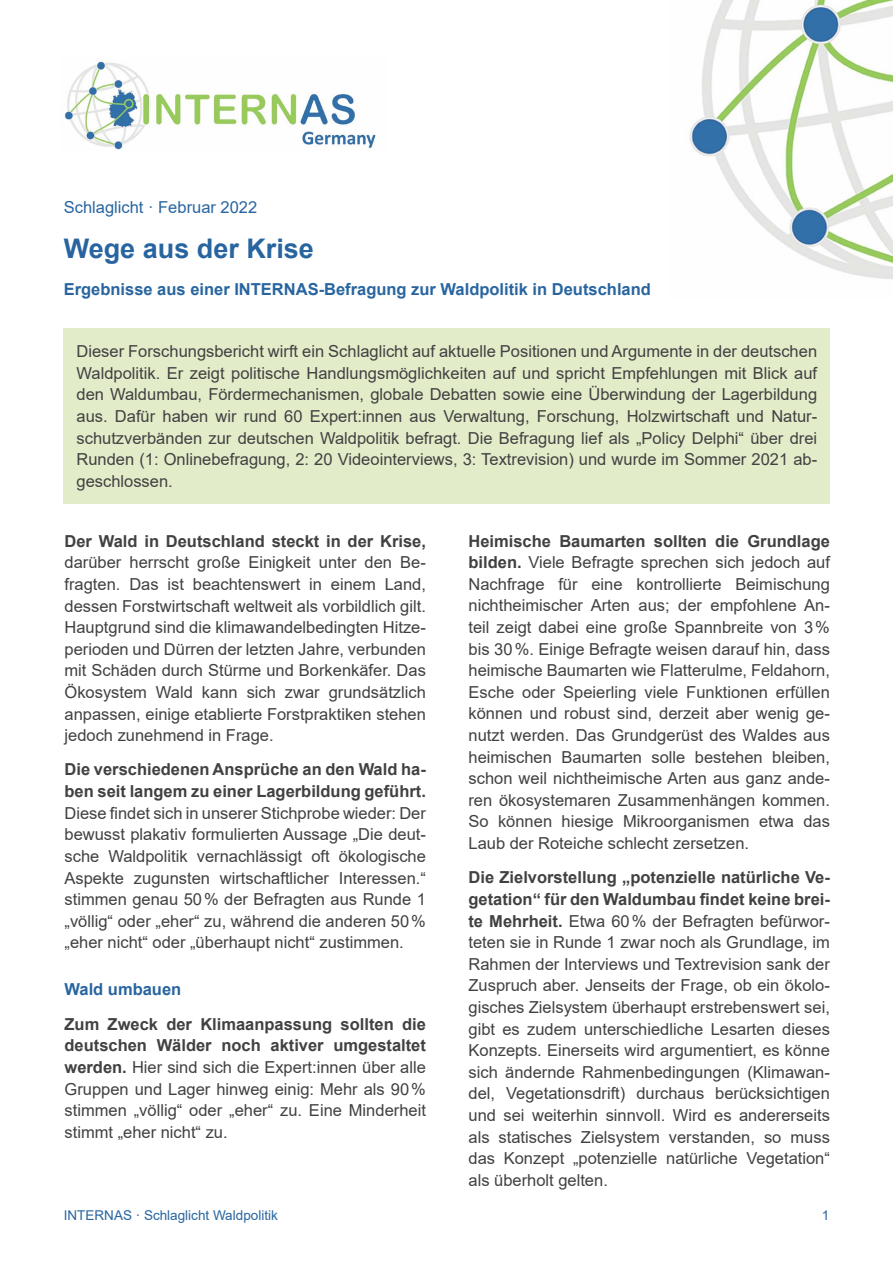
<style>
.page{position:relative;width:893px;height:1263px;background:#fff}
.page>*{position:absolute;margin:0;border:0;box-sizing:border-box;transform-origin:0 0}
.t1{font:700 27px "Arial";color:#2865a0}
.t2{font:16.5px/21.6px "Arial";color:#414042;text-align:justify}
.t3{font:700 16.5px/21.6px "Arial";color:#414042}
.t4{font:700 16.5px "Arial";color:#2865a0}
.t5{font:16.5px "Arial";color:#2865a0}
.t6{font:13.5px "Arial";color:#2865a0}
.s1{font-weight:700}
.s2{color:#25408f}
</style>
<div class="page">
<img style="left:689px;top:0;width:204px;height:279px">
<div style="left:64px;top:328px;width:766px;height:176px;background:#e2ecc8"></div>
<img style="left:64px;top:61px;width:312px;height:89px">
<p class="t5" style="left:64px;top:196px;width:195px">Schlaglicht · Februar 2022</p>
<h1 class="t1" style="left:64px;top:230px;width:252px">Wege aus der Krise</h1>
<p class="t4" style="left:64px;top:277px;width:589px">Ergebnisse aus einer INTERNAS-Befragung zur Waldpolitik in Deutschland</p>
<p class="t2" style="left:77px;top:340px;width:742px">Dieser Forschungsbericht wirft ein Schlaglicht auf aktuelle Positionen und Argumente in der deutschen Waldpolitik. Er zeigt politische Handlungsmöglichkeiten auf und spricht Empfehlungen mit Blick auf den Waldumbau, Fördermechanismen, globale Debatten sowie eine Überwindung der Lagerbildung aus. Dafür haben wir rund 60 Expert:innen aus Verwaltung, Forschung, Holzwirtschaft und Natur&shy;schutzverbänden zur deutschen Waldpolitik befragt. Die Befragung lief als „Policy Delphi“ über drei Runden (1: Onlinebefragung, 2: 20 Videointerviews, 3: Textrevision) und wurde im Sommer 2021 ab&shy;geschlossen.</p>
<p class="t3" style="left:65px;top:530px;width:363px">Der Wald in Deutschland steckt in der Krise,</p>
<p class="t2" style="left:65px;top:552px;width:363px">darüber herrscht große Einigkeit unter den Be&shy;fragten. Das ist beachtenswert in einem Land, dessen Forstwirtschaft weltweit als vorbildlich gilt.<br>Hauptgrund sind die klimawandelbedingten Hitze&shy;perioden und Dürren der letzten Jahre, verbunden mit Schäden durch Stürme und Borkenkäfer. Das Ökosystem Wald kann sich zwar grundsätzlich anpassen, einige etablierte Forstpraktiken stehen jedoch zunehmend in Frage.</p>
<p class="t3" style="left:65px;top:759px;width:363px">Die verschiedenen Ansprüche an den Wald ha&shy;ben seit langem zu einer Lagerbildung geführt.</p>
<p class="t2" style="left:65px;top:802px;width:363px">Diese findet sich in unserer Stichprobe wieder: Der bewusst plakativ formulierten Aussage „Die deut&shy;sche Waldpolitik vernachlässigt oft ökologische Aspekte zugunsten wirtschaftlicher Interessen.“ stimmen genau 50% der Befragten aus Runde 1 „völlig“ oder „eher“ zu, während die anderen 50% „eher nicht“ oder „überhaupt nicht“ zustimmen.</p>
<p class="t4" style="left:65px;top:978px;width:118px">Wald umbauen</p>
<p class="t2" style="left:65px;top:1013px;width:363px"><span class="s1">Zum Zweck der Klimaanpassung sollten die deutschen Wälder noch aktiver umgestaltet werden.</span> Hier sind sich die Expert:innen über alle Gruppen und Lager hinweg einig: Mehr als 90% stimmen „völlig“ oder „eher“ zu. Eine Minderheit stimmt „eher nicht“ zu.</p>
<p class="t2" style="left:468px;top:530px;width:363px"><span class="s1">Heimische Baumarten sollten die Grundlage bilden.</span> Viele Befragte sprechen sich jedoch auf Nachfrage für eine kontrollierte Beimischung nichtheimischer Arten aus; der empfohlene An&shy;teil zeigt dabei eine große Spannbreite von 3% bis 30%. Einige Befragte weisen darauf hin, dass heimische Baumarten wie Flatterulme, Feldahorn, Esche oder Speierling viele Funktionen erfüllen können und robust sind, derzeit aber wenig ge&shy;nutzt werden. Das Grundgerüst des Waldes aus heimischen Baumarten solle bestehen bleiben, schon weil nichtheimische Arten aus ganz ande&shy;ren ökosystemaren Zusammenhängen kommen.<br>So können hiesige Mikroorganismen etwa das Laub der Roteiche schlecht zersetzen.</p>
<p class="t2" style="left:468px;top:867px;width:363px"><span class="s1">Die Zielvorstellung „potenzielle natürliche Ve&shy;getation“ für den Waldumbau findet keine brei&shy;te Mehrheit.</span> Etwa 60% der Befragten befürwor&shy;teten sie in Runde 1 zwar noch als Grundlage, im Rahmen der Interviews und Textrevision sank der Zuspruch aber. Jenseits der Frage, ob ein ökolo&shy;gisches Zielsystem überhaupt erstrebenswert sei, gibt es zudem unterschiedliche Lesarten dieses Konzepts. Einerseits wird argumentiert, es könne sich ändernde Rahmenbedingungen (Klimawan&shy;del, Vegetationsdrift) durchaus berücksichtigen und sei weiterhin sinnvoll. Wird es andererseits als statisches Zielsystem verstanden, so muss das Konzept „potenzielle natürliche Vegetation“ als überholt gelten.</p>
<p class="t6" style="left:64px;top:1205px;width:216px">INTERNAS <span class="s2">·</span> Schlaglicht Waldpolitik</p>
<p class="t6" style="left:822px;top:1205px;width:9px">1</p>
</div>
